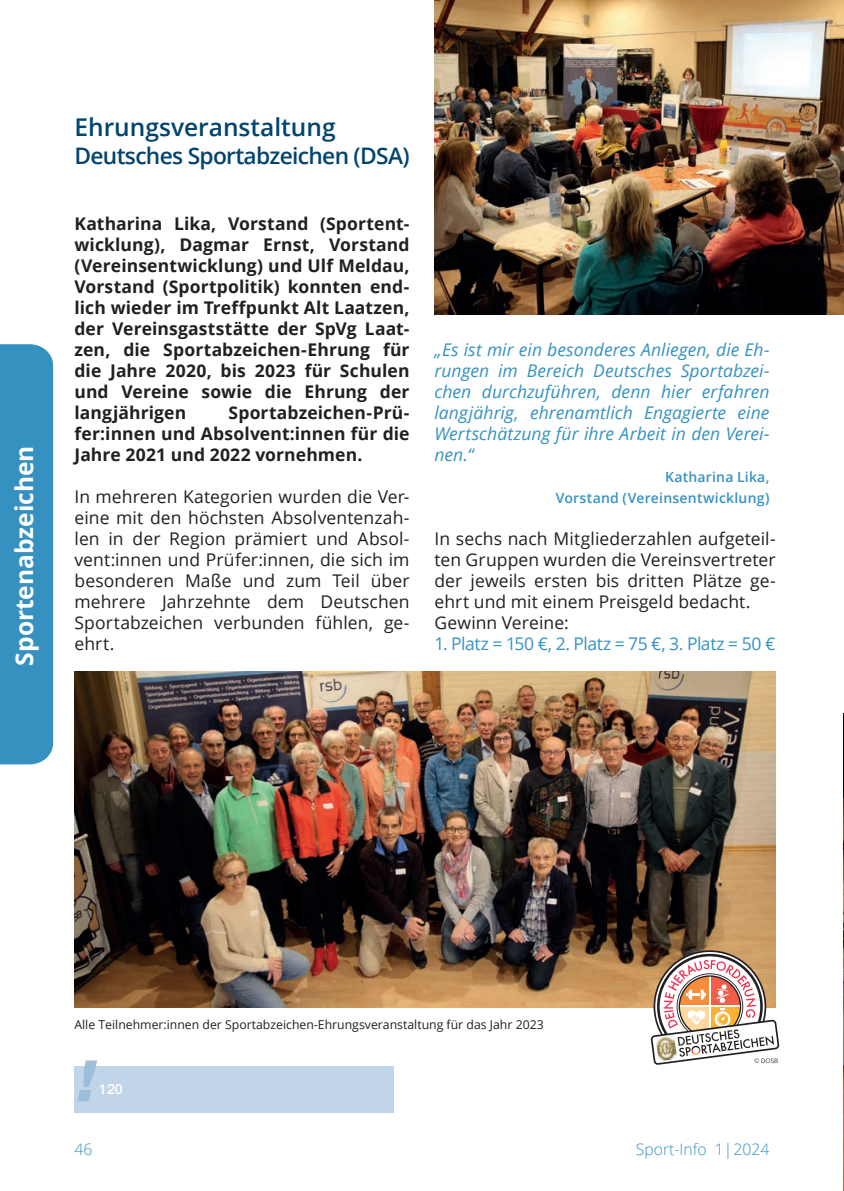
<style>
.page{position:relative;width:844px;height:1191px;background:#fff}
.page>*{position:absolute;margin:0;border:0;box-sizing:border-box;transform-origin:0 0}
.t1{font:600 24.5px "Open Sans";color:#02446f}
.t2{font:700 24.5px "Open Sans";color:#fff}
.t3{font:600 22.75px "Open Sans";letter-spacing:-.03em;color:#02446f}
.t4{font:17.5px/21px "Open Sans";letter-spacing:.005em;color:#231f20;text-align:justify}
.t5{font:700 17.5px/21px "Open Sans";letter-spacing:.005em;color:#231f20;text-align:justify}
.t6{font:italic 17.5px/21px "Open Sans";letter-spacing:.005em;color:#3592c0;text-align:justify}
.t7{font:17.5px "Open Sans";letter-spacing:-.025em;color:#3592c0}
.t8{font:300 15.75px "Open Sans";color:#3592c0}
.t9{font:600 14px "Open Sans";letter-spacing:.015em;color:#3592c0}
.t10{font:500 14px "Helvetica Neue LT";color:#fff}
.t11{font:12.25px "Open Sans";color:#231f20}
</style>
<div class="page">
<div style="left:0;top:344px;width:53px;height:420px;background:#3592c0"></div>
<img style="left:434px;top:0;width:409px;height:314px">
<div style="left:74px;top:1066px;width:319px;height:46px;background:#c1d5e8"></div>
<svg style="left:77px;top:1060px;width:20px;height:41px"></svg>
<img style="left:74px;top:671px;width:701px;height:336px">
<img style="left:843px;top:713px;width:1px;height:478px">
<svg style="left:650px;top:950px;width:129px;height:114px"></svg>
<h1 class="t2" style="left:7px;top:665px;width:221px;rotate:-90deg">Sportenabzeichen</h1>
<h1 class="t1" style="left:74px;top:110px;width:262px">Ehrungsveranstaltung</h1>
<h2 class="t3" style="left:74px;top:140px;width:336px">Deutsches Sportabzeichen (DSA)</h2>
<p class="t5" style="left:74px;top:213px;width:336px">Katharina Lika, Vorstand (Sportent&shy;wicklung), Dagmar Ernst, Vorstand (Vereinsentwicklung) und Ulf Meldau, Vorstand (Sportpolitik) konnten end&shy;lich wieder im Treffpunkt Alt Laatzen, der Vereinsgaststätte der SpVg Laat&shy;zen, die Sportabzeichen-Ehrung für die Jahre 2020, bis 2023 für Schulen und Vereine sowie die Ehrung der langjährigen</p>
<p class="t5" style="left:74px;top:402px;width:336px;text-indent:154px">Sportabzeichen-Prü&shy;fer:innen und Absolvent:innen für die Jahre 2021 und 2022 vornehmen.</p>
<p class="t6" style="left:434px;top:339px;width:336px">„Es ist mir ein besonderes Anliegen, die Eh&shy;rungen im Bereich Deutsches Sportabzei&shy;chen durchzuführen, denn hier erfahren langjährig, ehrenamtlich Engagierte eine Wertschätzung für ihre Arbeit in den Verei&shy;nen.“</p>
<p class="t9" style="left:665px;top:467px;width:106px">Katharina Lika,</p>
<p class="t4" style="left:74px;top:486px;width:336px">In mehreren Kategorien wurden die Ver-</p>
<p class="t9" style="left:555px;top:488px;width:215px">Vorstand (Vereinsentwicklung)</p>
<p class="t4" style="left:74px;top:507px;width:336px">eine mit den höchsten Absolventenzah&shy;len in der Region prämiert und Absol&shy;vent:innen und Prüfer:innen, die sich im besonderen Maße und zum Teil über mehrere Jahrzehnte dem Deutschen Sportabzeichen verbunden fühlen, ge&shy;ehrt.</p>
<p class="t4" style="left:434px;top:528px;width:343px;text-align:left">In sechs nach Mitgliederzahlen aufgeteil&shy;ten Gruppen wurden die Vereinsvertreter der jeweils ersten bis dritten Plätze ge&shy;ehrt und mit einem Preisgeld bedacht.<br>Gewinn Vereine:</p>
<p class="t7" style="left:434px;top:632px;width:342px">1. Platz = 150 €, 2. Platz = 75 €, 3. Platz = 50 €</p>
<p class="t11" style="left:74px;top:1015px;width:470px">Alle Teilnehmer:innen der Sportabzeichen-Ehrungsveranstaltung für das Jahr 2023</p>
<p class="t10" style="left:99px;top:1081px;width:25px">120</p>
<p class="t8" style="left:74px;top:1138px;width:19px">46</p>
<p class="t8" style="left:635px;top:1138px;width:135px">Sport-Info 1|2024</p>
</div>
